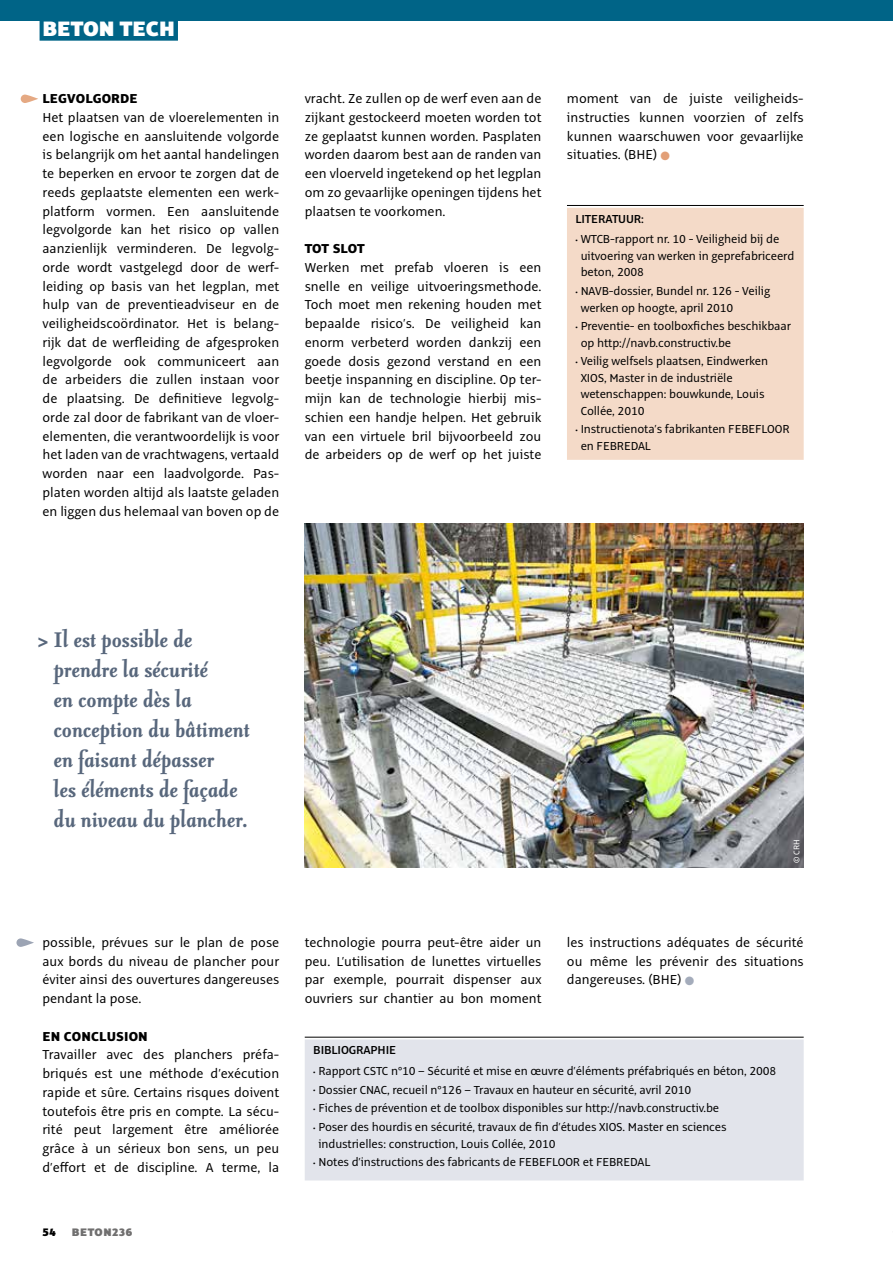
<style>
.page{position:relative;width:893px;height:1263px;background:#fff}
.page>*{position:absolute;margin:0;border:0;box-sizing:border-box;transform-origin:0 0}
.t1{font:italic 700 25.5px/30px "Seria";letter-spacing:.01em;color:#58677c}
.t2{font:900 22.95px "Alto Pro";color:#fff}
.t3{font:14.25px/18.8px "Alto Pro";color:#000;text-align:justify}
.t4{font:800 14.25px "Alto Pro";letter-spacing:.01em;color:#000}
.t5{font:12.75px/16.5px "Alto Pro";letter-spacing:-.01em;color:#000}
.t6{font:600 12.75px "Alto Pro";letter-spacing:-.01em;color:#000}
.t7{font:900 12px "Alto Pro";letter-spacing:.04em;color:#706f6f}
.t8{font:900 12px "Alto Pro";color:#000}
.t9{font:9px "Alto Pro";color:#fff}
.s1{color:#e29f77}
.s2{font-size:6px}
.s3{color:#a4acbb}
</style>
<div class="page">
<div style="left:0;top:0;width:893px;height:21px;background:#006487"></div>
<div style="left:40px;top:18px;width:138px;height:23px;background:#006487"></div>
<img style="left:305px;top:523px;width:499px;height:344px">
<hr style="left:567px;top:205px;width:237px;height:1px;background:#000">
<div style="left:567px;top:208px;width:237px;height:252px;background:#f4dac8"></div>
<hr style="left:305px;top:1037px;width:499px;height:1px;background:#000">
<div style="left:305px;top:1039px;width:499px;height:141px;background:#e2e4eb"></div>
<svg style="left:16px;top:938px;width:18px;height:9px"></svg>
<svg style="left:21px;top:95px;width:17px;height:8px"></svg>
<h2 class="t2" style="left:43px;top:14px;width:134px">BETON TECH</h2>
<p class="t4" style="left:43px;top:90px;width:97px">LEGVOLGORDE</p>
<p class="t3" style="left:43px;top:108px;width:238px">Het plaatsen van de vloerelementen in een logische en aansluitende volgorde is belangrijk om het aantal handelingen te beperken en ervoor te zorgen dat de reeds geplaatste elementen een werk&shy;platform vormen. Een aansluitende legvolgorde kan het risico op vallen aanzienlijk verminderen. De legvolg&shy;orde wordt vastgelegd door de werf&shy;leiding op basis van het legplan, met hulp van de preventieadviseur en de veiligheidscoördinator. Het is belang&shy;rijk dat de werfleiding de afgesproken legvolgorde ook communiceert aan de arbeiders die zullen instaan voor de plaatsing. De definitieve legvolg&shy;orde zal door de fabrikant van de vloer&shy;elementen, die verantwoordelijk is voor het laden van de vrachtwagens, vertaald worden naar een laadvolgorde. Pas&shy;platen worden altijd als laatste geladen en liggen dus helemaal van boven op de</p>
<p class="t3" style="left:305px;top:89px;width:238px">vracht. Ze zullen op de werf even aan de zijkant gestockeerd moeten worden tot ze geplaatst kunnen worden. Pasplaten worden daarom best aan de randen van een vloerveld ingetekend op het legplan om zo gevaarlijke openingen tijdens het plaatsen te voorkomen.</p>
<p class="t4" style="left:305px;top:240px;width:62px">TOT SLOT</p>
<p class="t3" style="left:305px;top:258px;width:238px">Werken met prefab vloeren is een snelle en veilige uitvoeringsmethode.<br>Toch moet men rekening houden met bepaalde risico’s. De veiligheid kan enorm verbeterd worden dankzij een goede dosis gezond verstand en een beetje inspanning en discipline. Op ter&shy;mijn kan de technologie hierbij mis&shy;schien een handje helpen. Het gebruik van een virtuele bril bijvoorbeeld zou de arbeiders op de werf op het juiste</p>
<p class="t3" style="left:567px;top:89px;width:238px">moment van de juiste veiligheids&shy;instructies kunnen voorzien of zelfs kunnen waarschuwen voor gevaarlijke situaties. (BHE) <span class="s1">●</span></p>
<p class="t6" style="left:575px;top:211px;width:70px">LITERATUUR:</p>
<p class="t5" style="left:581px;top:231px;width:215px;text-indent:-5px"><span class="s2">•</span> WTCB-rapport nr. 10 - Veiligheid bij de uitvoering van werken in geprefabriceerd beton, 2008</p>
<p class="t5" style="left:581px;top:283px;width:191px;text-indent:-5px"><span class="s2">•</span> NAVB-dossier, Bundel nr. 126 - Veilig werken op hoogte, april 2010</p>
<p class="t5" style="left:581px;top:318px;width:212px;text-indent:-5px"><span class="s2">•</span> Preventie- en toolboxfiches beschikbaar op http://navb.constructiv.be</p>
<p class="t5" style="left:581px;top:353px;width:189px;text-indent:-5px"><span class="s2">•</span> Veilig welfsels plaatsen, Eindwerken<br>XIOS, Master in de industriële wetenschappen: bouwkunde, Louis<br>Collée, 2010</p>
<p class="t5" style="left:581px;top:421px;width:210px;text-indent:-5px"><span class="s2">•</span> Instructienota’s fabrikanten FEBEFLOOR en FEBREDAL</p>
<h1 class="t1" style="left:54px;top:625px;width:197px;text-indent:-15px">&gt; Il est possible de prendre la sécurité<br>en compte dès la conception du bâtiment en faisant dépasser<br>les éléments de façade du niveau du plancher.</h1>
<p class="t9" style="left:791px;top:863px;width:25px;rotate:-90deg">© CRH</p>
<p class="t3" style="left:43px;top:933px;width:238px">possible, prévues sur le plan de pose aux bords du niveau de plancher pour éviter ainsi des ouvertures dangereuses pendant la pose.</p>
<p class="t4" style="left:43px;top:1027px;width:107px">EN CONCLUSION</p>
<p class="t3" style="left:43px;top:1045px;width:238px">Travailler avec des planchers préfa&shy;briqués est une méthode d’exécution rapide et sûre. Certains risques doivent toutefois être pris en compte. La sécu&shy;rité peut largement être améliorée grâce à un sérieux bon sens, un peu d’effort et de discipline. A terme, la</p>
<p class="t8" style="left:43px;top:1224px;width:15px">54</p>
<p class="t7" style="left:72px;top:1224px;width:62px">BETON236</p>
<p class="t3" style="left:305px;top:933px;width:238px">technologie pourra peut-être aider un peu. L’utilisation de lunettes virtuelles par exemple, pourrait dispenser aux ouvriers sur chantier au bon moment</p>
<p class="t3" style="left:567px;top:933px;width:238px">les instructions adéquates de sécurité ou même les prévenir des situations dangereuses. (BHE) <span class="s3">●</span></p>
<p class="t6" style="left:313px;top:1042px;width:84px">BIBLIOGRAPHIE</p>
<p class="t5" style="left:313px;top:1063px;width:465px"><span class="s2">•</span> Rapport CSTC n°10 – Sécurité et mise en œuvre d’éléments préfabriqués en béton, 2008</p>
<p class="t5" style="left:313px;top:1081px;width:380px"><span class="s2">•</span> Dossier CNAC, recueil n°126 – Travaux en hauteur en sécurité, avril 2010</p>
<p class="t5" style="left:313px;top:1100px;width:408px"><span class="s2">•</span> Fiches de prévention et de toolbox disponibles sur http://navb.constructiv.be</p>
<p class="t5" style="left:318px;top:1119px;width:410px;text-indent:-5px"><span class="s2">•</span> Poser des hourdis en sécurité, travaux de fin d’études XIOS. Master en sciences industrielles: construction, Louis Collée, 2010</p>
<p class="t5" style="left:313px;top:1154px;width:339px"><span class="s2">•</span> Notes d’instructions des fabricants de FEBEFLOOR et FEBREDAL</p>
</div>
